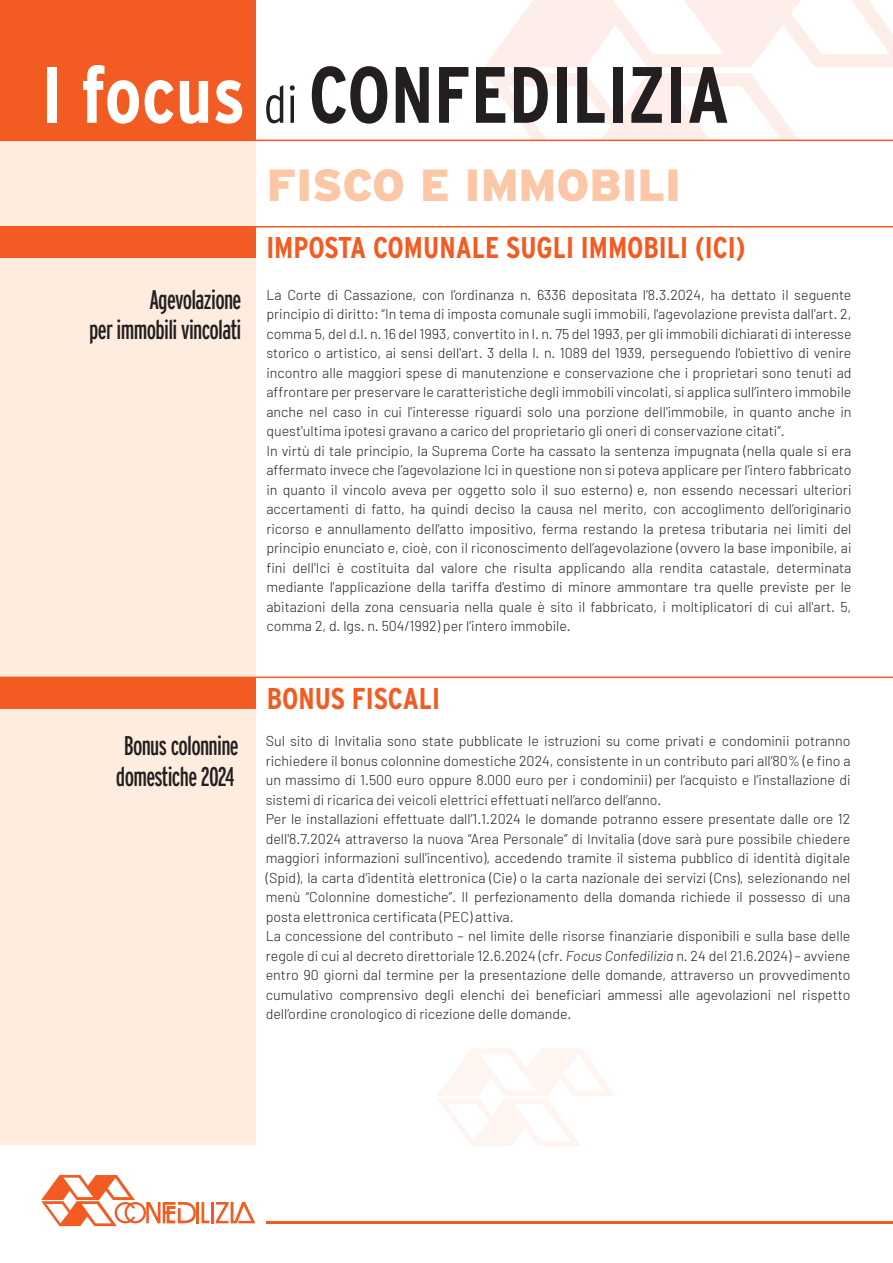
<style>
.page{position:relative;width:893px;height:1263px;background:#fff}
.page>*{position:absolute;margin:0;border:0;box-sizing:border-box;transform-origin:0 0}
.t1{font:700 condensed 79.65px "Interstate";color:#231f20}
.t2{font:900 45px "Interstate";color:#fbc7a7}
.t3{font:700 condensed 30px "Interstate";color:#f25b21}
.t4{font:extra-condensed 27px/30.5px "Interstate";letter-spacing:-.025em;color:#231f20;text-align:right}
.t5{font:300 14.25px/19.5px "Barlow";color:#231f20}
.s1{color:#fff}
.s2{font-weight:300;font-size:51.75px}
.s3{font-style:italic}
</style>
<div class="page">
<div style="left:0;top:0;width:255px;height:1144px;background:#feecdf"></div>
<hr style="left:267px;top:1221px;width:626px;height:2px;background:#f25b21">
<hr style="left:196px;top:1202px;width:3px;height:21px;background:#f25b21">
<svg style="left:202px;top:1202px;width:7px;height:21px"></svg>
<hr style="left:211px;top:1202px;width:3px;height:21px;background:#f25b21">
<svg style="left:216px;top:1202px;width:39px;height:21px"></svg>
<svg style="left:41px;top:1175px;width:155px;height:51px"></svg>
<svg style="left:484px;top:0;width:409px;height:67px"></svg>
<svg style="left:485px;top:73px;width:313px;height:66px"></svg>
<div style="left:0;top:0;width:255px;height:140px;background:#f25b21"></div>
<hr style="left:0;top:140px;width:893px;height:1px;background:#f25b21">
<svg style="left:437px;top:1049px;width:178px;height:97px"></svg>
<hr style="left:0;top:226px;width:893px;height:2px;background:#f25b21">
<div style="left:0;top:227px;width:255px;height:31px;background:#f25b21"></div>
<hr style="left:0;top:677px;width:893px;height:1px;background:#f25b21">
<div style="left:0;top:677px;width:255px;height:32px;background:#f25b21"></div>
<h1 class="t1" style="left:41px;top:50px;width:690px"><span class="s1">I focus</span> <span class="s2">di</span> CONFEDILIZIA</h1>
<h2 class="t2" style="left:267px;top:159px;width:416px">FISCO E IMMOBILI</h2>
<h3 class="t4" style="left:89px;top:284px;width:154px">Agevolazione<br>per immobili vincolati</h3>
<h3 class="t4" style="left:116px;top:730px;width:124px;text-align:left">Bonus colonnine domestiche 2024</h3>
<h3 class="t3" style="left:266px;top:231px;width:481px">IMPOSTA COMUNALE SUGLI IMMOBILI (ICI)</h3>
<p class="t5" style="left:266px;top:284px;width:587px">La Corte di Cassazione, con l’ordinanza n. 6336 depositata l’8.3.2024, ha dettato il seguente principio di diritto: “In tema di imposta comunale sugli immobili, l'agevolazione prevista dall'art. 2, comma 5, del d.l. n. 16 del 1993, convertito in l. n. 75 del 1993, per gli immobili dichiarati di interesse storico o artistico, ai sensi dell'art. 3 della l. n. 1089 del 1939, perseguendo l'obiettivo di venire incontro alle maggiori spese di manutenzione e conservazione che i proprietari sono tenuti ad affrontare per preservare le caratteristiche degli immobili vincolati, si applica sull’intero immobile anche nel caso in cui l'interesse riguardi solo una porzione dell'immobile, in quanto anche in quest'ultima ipotesi gravano a carico del proprietario gli oneri di conservazione citati”.<br>In virtù di tale principio, la Suprema Corte ha cassato la sentenza impugnata (nella quale si era affermato invece che l’agevolazione Ici in questione non si poteva applicare per l’intero fabbricato in quanto il vincolo aveva per oggetto solo il suo esterno) e, non essendo necessari ulteriori accertamenti di fatto, ha quindi deciso la causa nel merito, con accoglimento dell’originario ricorso e annullamento dell’atto impositivo, ferma restando la pretesa tributaria nei limiti del principio enunciato e, cioè, con il riconoscimento dell’agevolazione (ovvero la base imponibile, ai fini dell'Ici è costituita dal valore che risulta applicando alla rendita catastale, determinata mediante l'applicazione della tariffa d'estimo di minore ammontare tra quelle previste per le abitazioni della zona censuaria nella quale è sito il fabbricato, i moltiplicatori di cui all'art. 5, comma 2, d. lgs. n. 504/1992) per l’intero immobile.</p>
<h3 class="t3" style="left:267px;top:681px;width:175px">BONUS FISCALI</h3>
<p class="t5" style="left:266px;top:731px;width:586px">Sul sito di Invitalia sono state pubblicate le istruzioni su come privati e condominii potranno richiedere il bonus colonnine domestiche 2024, consistente in un contributo pari all’80% (e fino a un massimo di 1.500 euro oppure 8.000 euro per i condominii) per l’acquisto e l’installazione di sistemi di ricarica dei veicoli elettrici effettuati nell’arco dell’anno.<br>Per le installazioni effettuate dall’1.1.2024 le domande potranno essere presentate dalle ore 12 dell'8.7.2024 attraverso la nuova “Area Personale” di Invitalia (dove sarà pure possibile chiedere maggiori informazioni sull'incentivo), accedendo tramite il sistema pubblico di identità digitale (Spid), la carta d’identità elettronica (Cie) o la carta nazionale dei servizi (Cns), selezionando nel menù “Colonnine domestiche”. Il perfezionamento della domanda richiede il possesso di una posta elettronica certificata (PEC) attiva.<br>La concessione del contributo – nel limite delle risorse finanziarie disponibili e sulla base delle regole di cui al decreto direttoriale 12.6.2024 (cfr. <span class="s3">Focus Confedilizia</span> n. 24 del 21.6.2024) – avviene entro 90 giorni dal termine per la presentazione delle domande, attraverso un provvedimento cumulativo comprensivo degli elenchi dei beneficiari ammessi alle agevolazioni nel rispetto dell’ordine cronologico di ricezione delle domande.</p>
</div>
